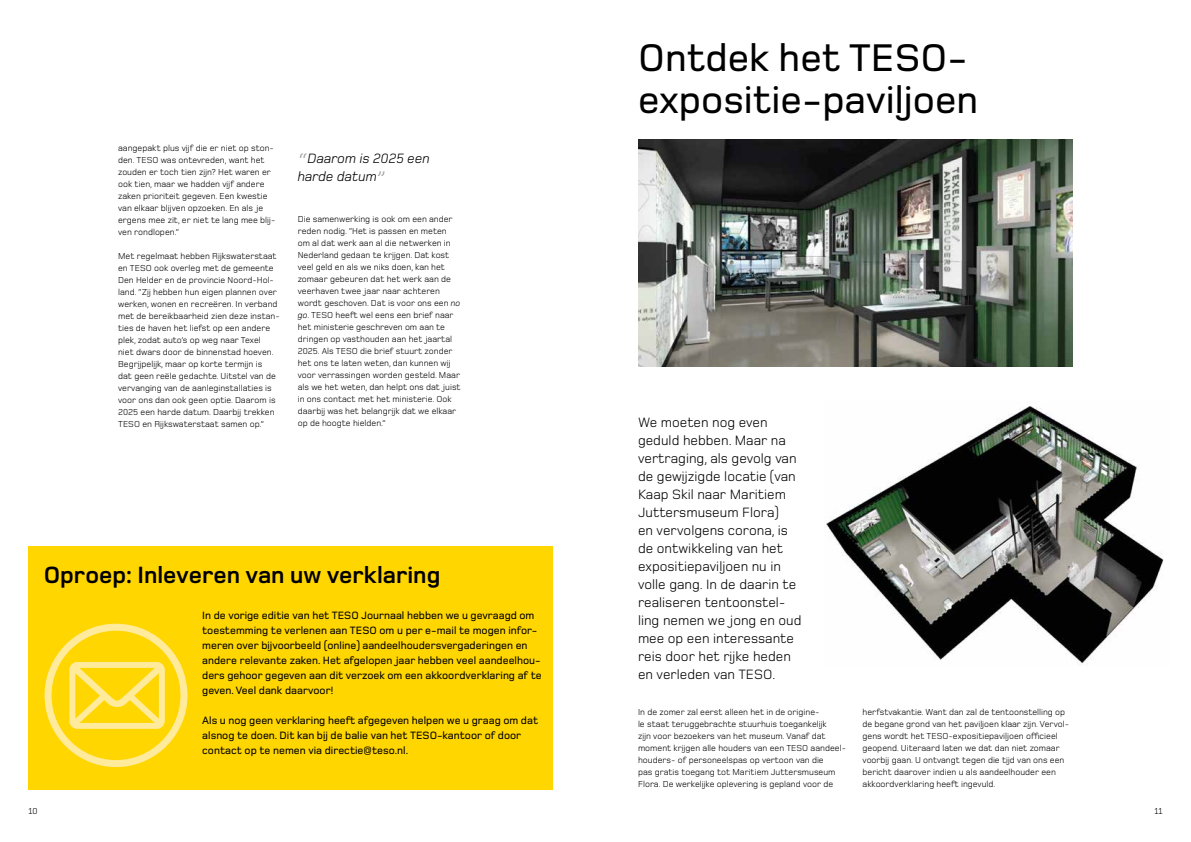
<style>
.page{position:relative;width:1191px;height:842px;background:#fff}
.page>*{position:absolute;margin:0;border:0;box-sizing:border-box;transform-origin:0 0}
.t1{font:500 40px/42px "Foundry Monoline OT3";color:#000}
.t2{font:700 24.4px "Foundry Monoline OT2";color:#000}
.t3{font:14px/18px "Foundry Monoline OT3";color:#000}
.t4{font:italic 14px/18px "Foundry Monoline OT3";color:#000}
.t5{font:500 11px/15px "Foundry Monoline OT2";color:#000}
.t6{font:9px/12px "Foundry Monoline OT2";color:#000}
.s1{font-size:22px;color:#9d9d9c}
.s2{font-style:italic}
</style>
<div class="page">
<img style="left:826px;top:406px;width:338px;height:258px">
<img style="left:638px;top:139px;width:434px;height:227px">
<div style="left:28px;top:547px;width:525px;height:243px;background:#ffd600"></div>
<svg style="left:44px;top:623px;width:143px;height:144px"></svg>
<p class="t6" style="left:118px;top:141px;width:159px">aangepakt plus vijf die er niet op ston&shy;den. TESO was ontevreden, want het zouden er toch tien zijn? Het waren er ook tien, maar we hadden vijf andere zaken prioriteit gegeven. Een kwestie van elkaar blijven opzoeken. En als je ergens mee zit, er niet te lang mee blij&shy;ven rondlopen.”</p>
<p class="t6" style="left:118px;top:249px;width:163px">Met regelmaat hebben Rijkswaterstaat en TESO ook overleg met de gemeente Den Helder en de provincie Noord-Hol&shy;land. “Zij hebben hun eigen plannen over werken, wonen en recreëren. In verband met de bereikbaarheid zien deze instan&shy;ties de haven het liefst op een andere plek, zodat auto’s op weg naar Texel<br>niet dwars door de binnenstad hoeven.<br>Begrijpelijk, maar op korte termijn is<br>dat geen reële gedachte. Uitstel van de vervanging van de aanleginstallaties is voor ons dan ook geen optie. Daarom is 2025 een harde datum. Daarbij trekken TESO en Rijkswaterstaat samen op.”</p>
<h3 class="t4" style="left:298px;top:148px;width:134px"><span class="s1">“</span>Daarom is 2025 een harde datum<span class="s1">”</span></h3>
<p class="t6" style="left:298px;top:213px;width:164px">Die samenwerking is ook om een ander reden nodig. “Het is passen en meten om al dat werk aan al die netwerken in Nederland gedaan te krijgen. Dat kost veel geld en als we niks doen, kan het zomaar gebeuren dat het werk aan de veerhaven twee jaar naar achteren wordt geschoven. Dat is voor ons een <span class="s2">no go</span>. TESO heeft wel eens een brief naar het ministerie geschreven om aan te dringen op vasthouden aan het jaartal 2025. Als TESO die brief stuurt zonder het ons te laten weten, dan kunnen wij voor verrassingen worden gesteld. Maar als we het weten, dan helpt ons dat juist in ons contact met het ministerie. Ook daarbij was het belangrijk dat we elkaar op de hoogte hielden.”</p>
<h2 class="t2" style="left:44px;top:558px;width:398px">Oproep: Inleveren van uw verklaring</h2>
<p class="t5" style="left:202px;top:607px;width:341px">In de vorige editie van het TESO Journaal hebben we u gevraagd om toestemming te verlenen aan TESO om u per e-mail te mogen infor&shy;meren over bijvoorbeeld (online) aandeelhoudersvergaderingen en andere relevante zaken. Het afgelopen jaar hebben veel aandeelhou&shy;ders gehoor gegeven aan dit verzoek om een akkoordverklaring af te geven. Veel dank daarvoor!</p>
<p class="t5" style="left:202px;top:712px;width:337px">Als u nog geen verklaring heeft afgegeven helpen we u graag om dat alsnog te doen. Dit kan bij de balie van het TESO-kantoor of door contact op te nemen via directie@teso.nl.</p>
<h1 class="t1" style="left:638px;top:34px;width:342px">Ontdek het TESO&shy;expositie-paviljoen</h1>
<p class="t3" style="left:638px;top:412px;width:165px">We moeten nog even geduld hebben. Maar na vertraging, als gevolg van de gewijzigde locatie (van<br>Kaap Skil naar Maritiem<br>Juttersmuseum Flora)<br>en vervolgens corona, is de ontwikkeling van het expositiepaviljoen nu in volle gang. In de daarin te realiseren tentoonstel&shy;ling nemen we jong en oud mee op een interessante reis door het rijke heden en verleden van TESO.</p>
<p class="t6" style="left:638px;top:705px;width:209px">In de zomer zal eerst alleen het in de origine-<br>le staat teruggebrachte stuurhuis toegankelijk<br>zijn voor bezoekers van het museum. Vanaf dat moment krijgen alle houders van een TESO aandeel&shy;houders- of personeelspas op vertoon van die<br>pas gratis toegang tot Maritiem Juttersmuseum Flora. De werkelijke oplevering is gepland voor de</p>
<p class="t6" style="left:862px;top:705px;width:208px">herfstvakantie. Want dan zal de tentoonstelling op de begane grond van het paviljoen klaar zijn. Vervol&shy;gens wordt het TESO-expositiepaviljoen officieel geopend. Uiteraard laten we dat dan niet zomaar voorbij gaan. U ontvangt tegen die tijd van ons een bericht daarover indien u als aandeelhouder een akkoordverklaring heeft ingevuld.</p>
<p class="t6" style="left:28px;top:804px;width:11px">10</p>
<p class="t6" style="left:1154px;top:804px;width:10px">11</p>
</div>
